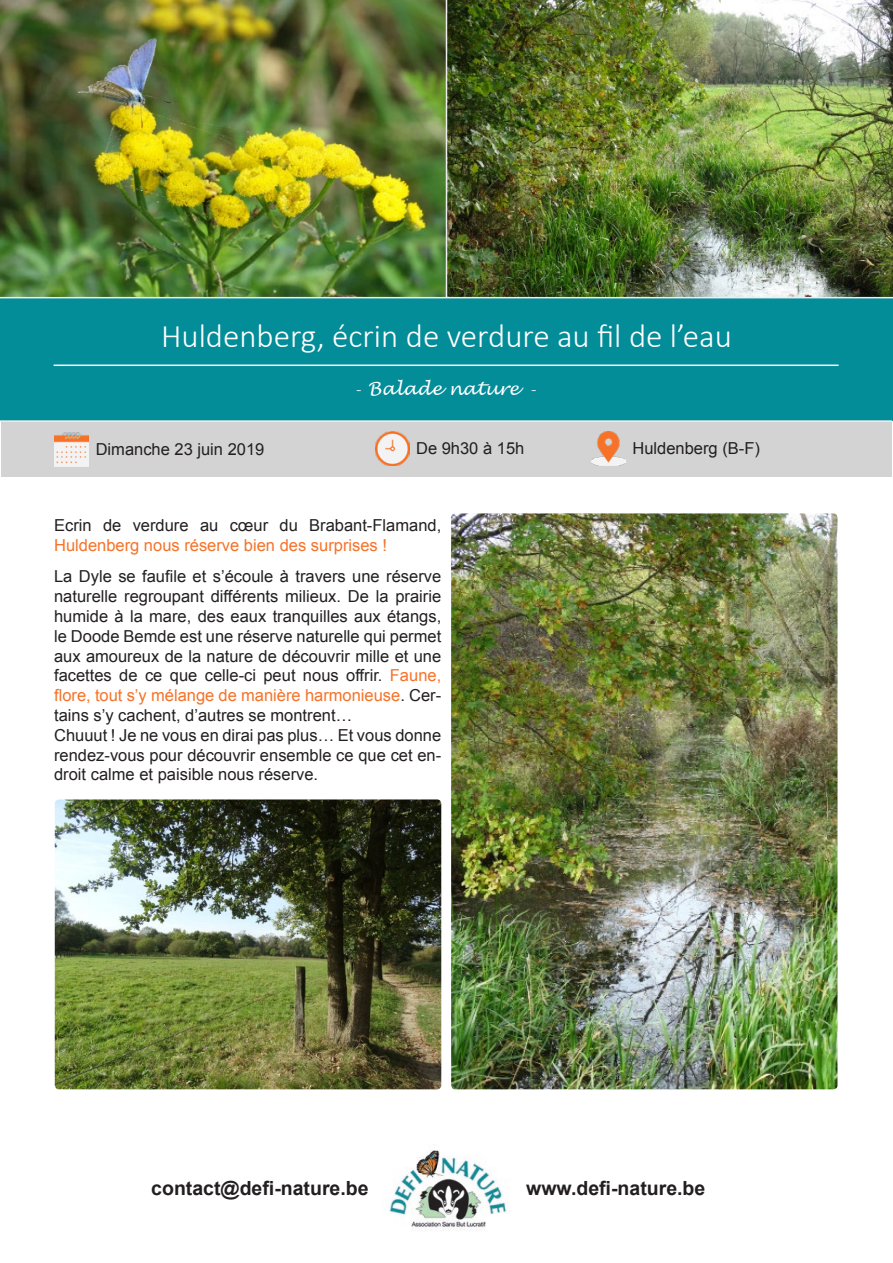
<style>
.page{position:relative;width:893px;height:1263px;background:#fff}
.page>*{position:absolute;margin:0;border:0;box-sizing:border-box;transform-origin:0 0}
.t1{font:300 33px "Calibri";color:#fff}
.t2{font:700 19.5px "Arial";color:#231f20}
.t3{font:italic 18px "Lucida Handwriting";color:#fff}
.t4{font:16.5px/19.8px "Arial";color:#231f20;text-align:justify}
.s1{font-family:"Calibri";font-weight:300;font-style:normal}
.s2{color:#f67228}
</style>
<div class="page">
<img style="left:0;top:0;width:446px;height:297px">
<div style="left:2px;top:421px;width:890px;height:55px;background:#d3d3d3"></div>
<img style="left:375px;top:432px;width:34px;height:34px">
<img style="left:591px;top:432px;width:34px;height:34px">
<img style="left:54px;top:433px;width:34px;height:33px">
<div style="left:0;top:298px;width:893px;height:123px;background:#038d99"></div>
<hr style="left:54px;top:364px;width:785px;height:2px;background:#fff">
<img style="left:447px;top:0;width:446px;height:297px">
<img style="left:389px;top:1150px;width:118px;height:80px">
<hr style="left:0;top:297px;width:893px;height:1px;background:#eee">
<hr style="left:446px;top:0;width:1px;height:298px;background:#eee">
<hr style="left:0;top:420px;width:892px;height:2px;background:#eee">
<img style="left:55px;top:799px;width:386px;height:290px">
<img style="left:451px;top:513px;width:386px;height:576px">
<p class="t1" style="left:161px;top:315px;width:572px">Huldenberg, écrin de verdure au fil de l’eau</p>
<p class="t3" style="left:356px;top:378px;width:182px"><span class="s1">-</span> Balade nature <span class="s1">-</span></p>
<p class="t4" style="left:96px;top:439px;width:170px">Dimanche 23 juin 2019</p>
<p class="t4" style="left:416px;top:439px;width:110px">De 9h30 à 15h</p>
<p class="t4" style="left:632px;top:439px;width:129px">Huldenberg (B-F)</p>
<p class="t4" style="left:54px;top:515px;width:389px">Ecrin de verdure au cœur du Brabant-Flamand,<br><span class="s2">Huldenberg nous réserve bien des surprises !</span></p>
<p class="t4" style="left:54px;top:567px;width:389px">La Dyle se faufile et s’écoule à travers une réserve naturelle regroupant différents milieux. De la prairie humide à la mare, des eaux tranquilles aux étangs, le Doode Bemde est une réserve naturelle qui permet aux amoureux de la nature de découvrir mille et une facettes de ce que celle-ci peut nous offrir. <span class="s2">Faune, flore, tout s’y mélange de manière harmonieuse</span>. Cer&shy;tains s’y cachent, d’autres se montrent…</p>
<p class="t4" style="left:54px;top:725px;width:389px">Chuuut ! Je ne vous en dirai pas plus… Et vous donne rendez-vous pour découvrir ensemble ce que cet en&shy;droit calme et paisible nous réserve.</p>
<p class="t2" style="left:151px;top:1175px;width:219px">contact@defi-nature.be</p>
<p class="t2" style="left:526px;top:1175px;width:181px">www.defi-nature.be</p>
</div>
